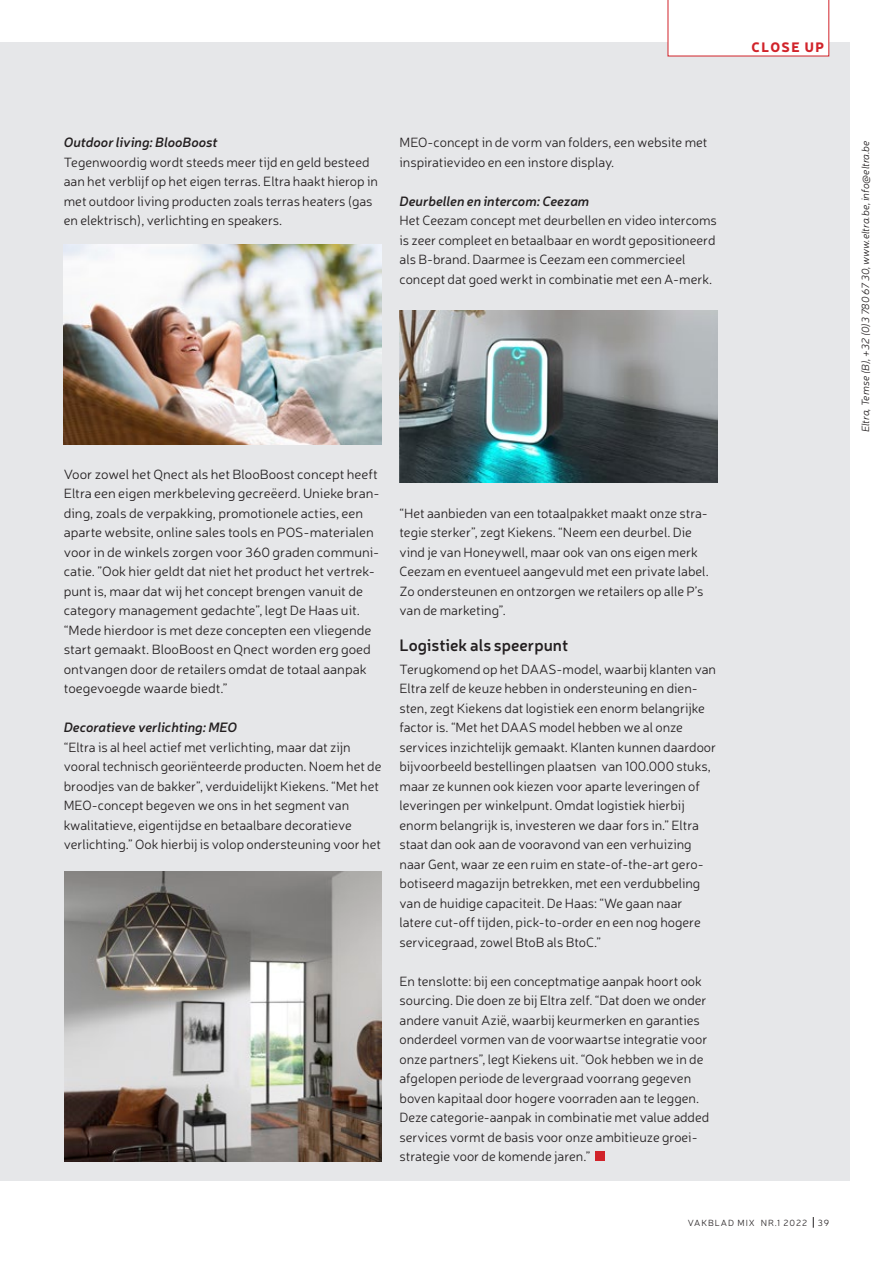
<style>
.page{position:relative;width:893px;height:1263px;background:#fff}
.page>*{position:absolute;margin:0;border:0;box-sizing:border-box;transform-origin:0 0}
.t1{font:600 16.5px "Neris";color:#231f20}
.t2{font:300 13.5px/19.5px "Neris";color:#231f20}
.t3{font:italic 600 13.5px "Neris";color:#231f20}
.t4{font:900 13.5px "Neris";letter-spacing:.11em;color:#d1232a}
.t5{font:italic 300 10.5px "Neris";color:#231f20}
.t6{font:300 9px "Neris";letter-spacing:.11em;color:#231f20}
</style>
<div class="page">
<div style="left:0;top:43px;width:850px;height:1138px;background:#e6e7e9"></div>
<svg style="left:668px;top:0;width:161px;height:56px"></svg>
<div style="left:595px;top:1151px;width:10px;height:10px;background:#d1232a"></div>
<img style="left:65px;top:871px;width:317px;height:290px">
<img style="left:64px;top:245px;width:318px;height:199px">
<img style="left:400px;top:310px;width:317px;height:173px">
<p class="t4" style="left:751px;top:37px;width:74px">CLOSE UP</p>
<p class="t3" style="left:64px;top:133px;width:155px">Outdoor living: BlooBoost</p>
<p class="t2" style="left:64px;top:152px;width:316px">Tegenwoordig wordt steeds meer tijd en geld besteed aan het verblijf op het eigen terras. Eltra haakt hierop in met outdoor living producten zoals terras heaters (gas en elektrisch), verlichting en speakers.</p>
<p class="t2" style="left:399px;top:132px;width:310px">MEO-concept in de vorm van folders, een website met inspiratievideo en een instore display.</p>
<p class="t3" style="left:399px;top:191px;width:191px">Deurbellen en intercom: Ceezam</p>
<p class="t2" style="left:399px;top:210px;width:319px">Het Ceezam concept met deurbellen en video intercoms is zeer compleet en betaalbaar en wordt gepositioneerd als B-brand. Daarmee is Ceezam een commercieel concept dat goed werkt in combinatie met een A-merk.</p>
<p class="t2" style="left:64px;top:464px;width:317px">Voor zowel het Qnect als het BlooBoost concept heeft Eltra een eigen merkbeleving gecreëerd. Unieke bran&shy;ding, zoals de verpakking, promotionele acties, een aparte website, online sales tools en POS-materialen voor in de winkels zorgen voor 360 graden communi&shy;catie. ”Ook hier geldt dat niet het product het vertrek&shy;punt is, maar dat wij het concept brengen vanuit de category management gedachte”, legt De Haas uit. “Mede hierdoor is met deze concepten een vliegende start gemaakt. BlooBoost en Qnect worden erg goed ontvangen door de retailers omdat de totaal aanpak toegevoegde waarde biedt.”</p>
<p class="t3" style="left:64px;top:718px;width:175px">Decoratieve verlichting: MEO</p>
<p class="t2" style="left:64px;top:737px;width:319px">“Eltra is al heel actief met verlichting, maar dat zijn vooral technisch georiënteerde producten. Noem het de broodjes van de bakker”, verduidelijkt Kiekens. “Met het MEO-concept begeven we ons in het segment van kwalitatieve, eigentijdse en betaalbare decoratieve verlichting.” Ook hierbij is volop ondersteuning voor het</p>
<p class="t2" style="left:399px;top:503px;width:311px">“Het aanbieden van een totaalpakket maakt onze stra&shy;tegie sterker”, zegt Kiekens. “Neem een deurbel. Die vind je van Honeywell, maar ook van ons eigen merk Ceezam en eventueel aangevuld met een private label.<br>Zo ondersteunen en ontzorgen we retailers op alle P’s van de marketing”.</p>
<p class="t1" style="left:400px;top:634px;width:170px">Logistiek als speerpunt</p>
<p class="t2" style="left:400px;top:659px;width:318px">Terugkomend op het DAAS-model, waarbij klanten van Eltra zelf de keuze hebben in ondersteuning en dien&shy;sten, zegt Kiekens dat logistiek een enorm belangrijke factor is. “Met het DAAS model hebben we al onze services inzichtelijk gemaakt. Klanten kunnen daardoor bijvoorbeeld bestellingen plaatsen van 100.000 stuks, maar ze kunnen ook kiezen voor aparte leveringen of leveringen per winkelpunt. Omdat logistiek hierbij enorm belangrijk is, investeren we daar fors in.” Eltra staat dan ook aan de vooravond van een verhuizing naar Gent, waar ze een ruim en state-of-the-art gero&shy;botiseerd magazijn betrekken, met een verdubbeling van de huidige capaciteit. De Haas: “We gaan naar latere cut-off tijden, pick-to-order en een nog hogere servicegraad, zowel BtoB als BtoC.”</p>
<p class="t2" style="left:400px;top:971px;width:311px">En tenslotte: bij een conceptmatige aanpak hoort ook sourcing. Die doen ze bij Eltra zelf. “Dat doen we onder andere vanuit Azië, waarbij keurmerken en garanties onderdeel vormen van de voorwaartse integratie voor onze partners”, legt Kiekens uit. “Ook hebben we in de afgelopen periode de levergraad voorrang gegeven boven kapitaal door hogere voorraden aan te leggen.<br>Deze categorie-aanpak in combinatie met value added services vormt de basis voor onze ambitieuze groei&shy;strategie voor de komende jaren.”</p>
<p class="t6" style="left:688px;top:1217px;width:143px">VAKBLAD MIX NR.1 2022 39</p>
<p class="t5" style="left:859px;top:432px;width:293px;rotate:-90deg">Eltra, Temse (B), +32 (0)3 780 67 30, www.eltra.be, info@eltra.be</p>
</div>
